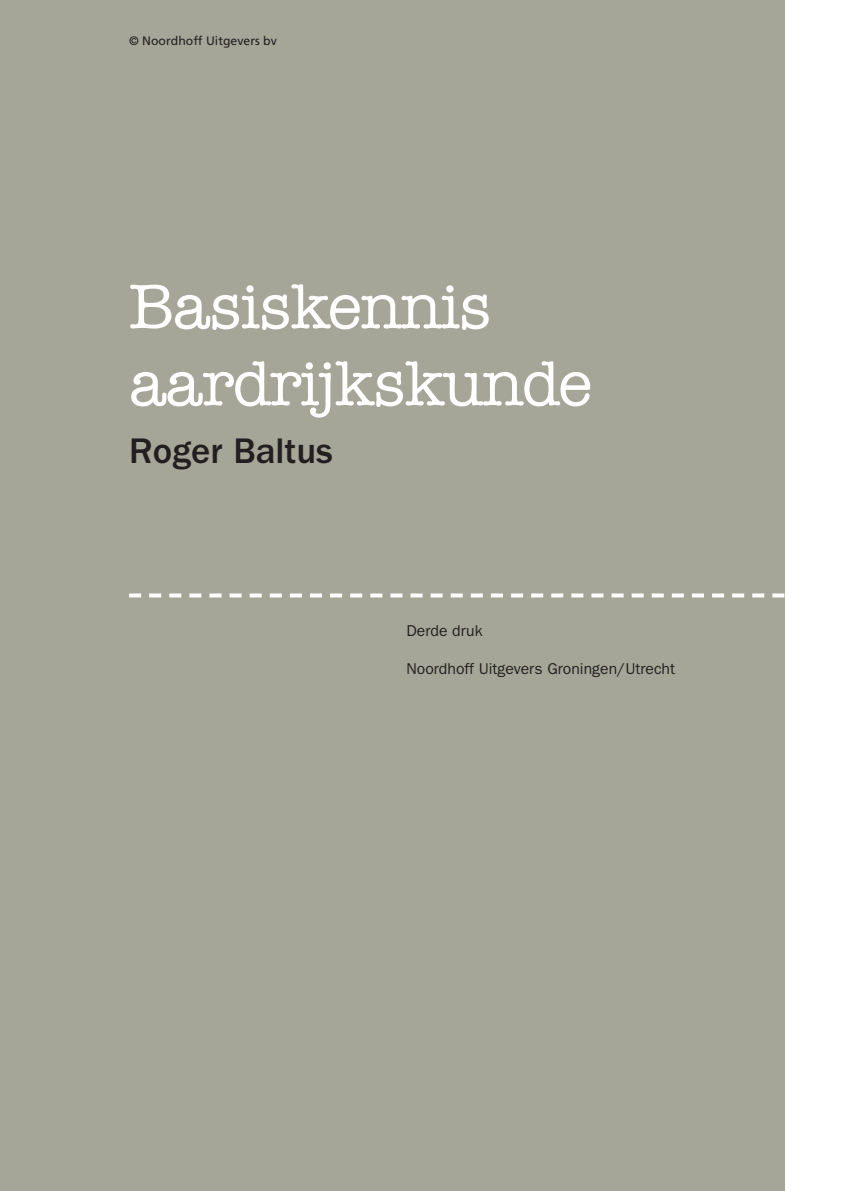
<style>
.page{position:relative;width:844px;height:1191px;background:#fff}
.page>*{position:absolute;margin:0;border:0;box-sizing:border-box;transform-origin:0 0}
.t1{font:500 63px/77px "American Typewriter Std";letter-spacing:-.025em;color:#fff}
.t2{font:500 36.75px "ITC Franklin Gothic Std";color:#231f20}
.t3{font:15.75px "ITC Franklin Gothic Std";color:#231f20}
.t4{font:12.25px "Frutiger LT Std";color:#231f20}
</style>
<div class="page">
<div style="left:0;top:0;width:784px;height:1191px;background:#a6a698"></div>
<svg style="left:129px;top:593px;width:655px;height:4px"></svg>
<p class="t4" style="left:129px;top:34px;width:149px">© Noordhoff Uitgevers bv</p>
<h1 class="t1" style="left:129px;top:274px;width:464px">Basiskennis aardrijkskunde</h1>
<h2 class="t2" style="left:129px;top:436px;width:205px">Roger Baltus</h2>
<p class="t3" style="left:406px;top:625px;width:77px">Derde druk</p>
<p class="t3" style="left:406px;top:663px;width:270px">Noordhoff Uitgevers Groningen/Utrecht</p>
</div>
